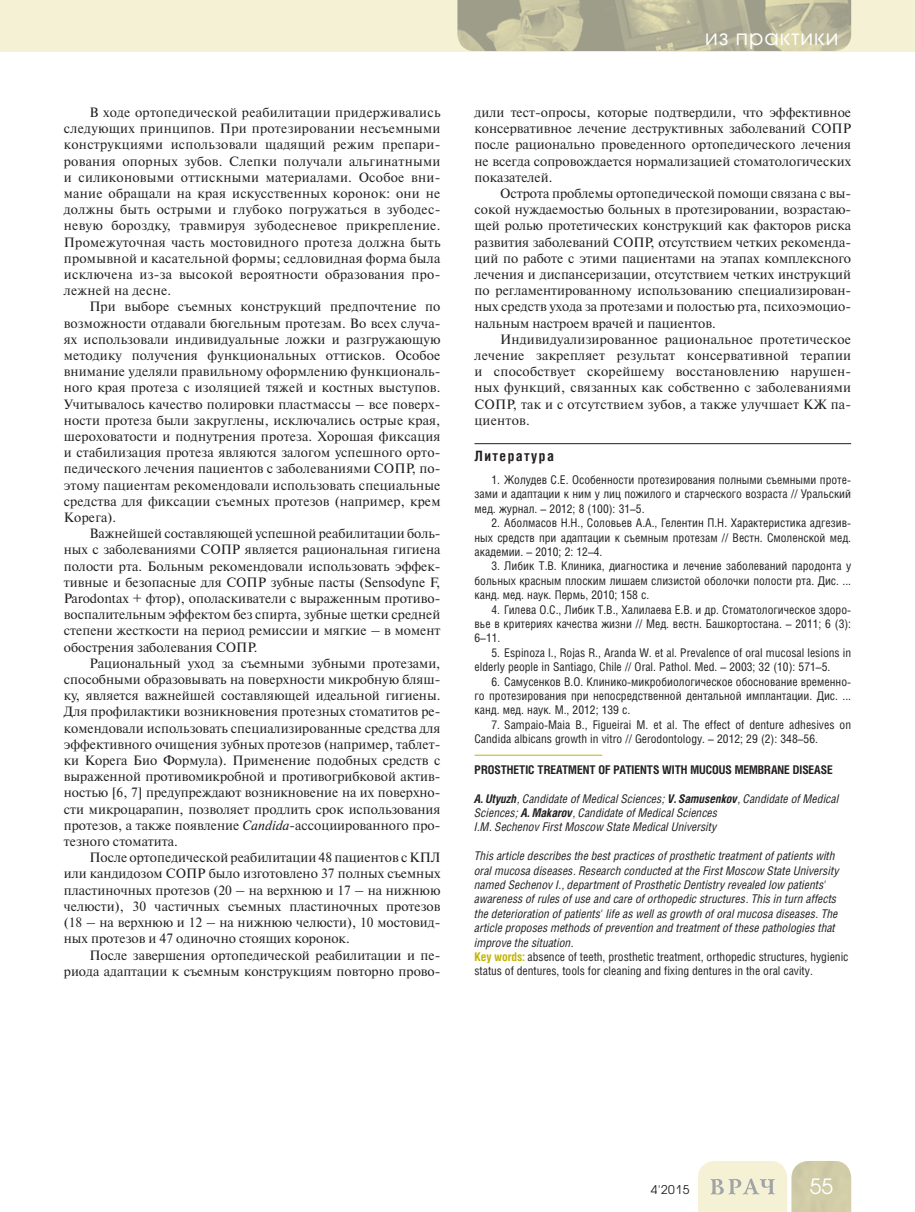
<style>
.page{position:relative;width:915px;height:1212px;background:#fff}
.page>*{position:absolute;margin:0;border:0;box-sizing:border-box;transform-origin:0 0}
.t1{font:21px "Avant Garde Gothic C";letter-spacing:.05em;color:#fff}
.t2{font:700 14.25px "Helios Cond";letter-spacing:.1em;color:#231f20}
.t3{font:13.5px/16.2px "Newton C";color:#231f20;text-align:justify}
.t4{font:12px/14.4px "Helios Cond";color:#231f20;text-align:justify}
.t5{font:italic 12px/14.4px "Helios Cond";color:#231f20}
.t6{font:700 12px "Helios Cond";color:#231f20}
.t7{font:12px "Avant Garde Gothic C";color:#231f20}
.s1{font-style:italic}
.s2{font-weight:700}
.s3{font-weight:700;font-style:normal;color:#c1b400}
.s4{font-style:normal}
</style>
<div class="page">
<div style="left:0;top:0;width:914px;height:51px;background:#f5f1d5"></div>
<svg style="left:698px;top:1161px;width:152px;height:51px"></svg>
<img style="left:457px;top:0;width:393px;height:51px">
<hr style="left:474px;top:443px;width:376px;height:1px;background:#231f20">
<hr style="left:474px;top:755px;width:128px;height:1px;background:#c1b400">
<p class="t3" style="left:64px;top:106px;width:378px;text-indent:26px">В ходе ортопедической реабилитации придерживались следующих принципов. При протезировании несъемными конструкциями использовали щадящий режим препари&shy;рования опорных зубов. Слепки получали альгинатными и силиконовыми оттискными материалами. Особое вни&shy;мание обращали на края искусственных коронок: они не должны быть острыми и глубоко погружаться в зубодес&shy;невую бороздку, травмируя зубодесневое прикрепление.<br>Промежуточная часть мостовидного протеза должна быть промывной и касательной формы; седловидная форма была исключена из-за высокой вероятности образования про&shy;лежней на десне.</p>
<p class="t3" style="left:64px;top:300px;width:378px;text-indent:26px">При выборе съемных конструкций предпочтение по возможности отдавали бюгельным протезам. Во всех случа&shy;ях использовали индивидуальные ложки и разгружающую методику получения функциональных оттисков. Особое внимание уделяли правильному оформлению функциональ&shy;ного края протеза с изоляцией тяжей и костных выступов.<br>Учитывалось качество полировки пластмассы – все поверх&shy;ности протеза были закруглены, исключались острые края, шероховатости и поднутрения протеза. Хорошая фиксация и стабилизация протеза являются залогом успешного орто&shy;педического лечения пациентов с заболеваниями СОПР, по&shy;этому пациентам рекомендовали использовать специальные средства для фиксации съемных протезов (например, крем Корега).</p>
<p class="t3" style="left:64px;top:527px;width:378px;text-indent:26px">Важнейшей составляющей успешной реабилитации боль&shy;ных с заболеваниями СОПР является рациональная гигиена полости рта. Больным рекомендовали использовать эффек&shy;тивные и безопасные для СОПР зубные пасты (Sensodyne F, Parodontax + фтор), ополаскиватели с выраженным противо&shy;воспалительным эффектом без спирта, зубные щетки средней степени жесткости на период ремиссии и мягкие – в момент обострения заболевания СОПР.</p>
<p class="t3" style="left:64px;top:656px;width:378px;text-indent:26px">Рациональный уход за съемными зубными протезами, способными образовывать на поверхности микробную бляш&shy;ку, является важнейшей составляющей идеальной гигиены.<br>Для профилактики возникновения протезных стоматитов ре&shy;комендовали использовать специализированные средства для эффективного очищения зубных протезов (например, таблет&shy;ки Корега Био Формула). Применение подобных средств с выраженной противомикробной и противогрибковой актив&shy;ностью [6, 7] предупреждают возникновение на их поверхно&shy;сти микроцарапин, позволяет продлить срок использования протезов, а также появление <span class="s1">Candida</span>-ассоциированного про&shy;тезного стоматита.</p>
<p class="t3" style="left:64px;top:851px;width:378px;text-indent:26px">После ортопедической реабилитации 48 пациентов с КПЛ или кандидозом СОПР было изготовлено 37 полных съемных пластиночных протезов (20 – на верхнюю и 17 – на нижнюю челюсти), 30 частичных съемных пластиночных протезов (18 – на верхнюю и 12 – на нижнюю челюсти), 10 мостовид&shy;ных протезов и 47 одиночно стоящих коронок.</p>
<p class="t3" style="left:64px;top:948px;width:378px;text-align:right">После завершения ортопедической реабилитации и пе&shy;риода адаптации к съемным конструкциям повторно прово-</p>
<h1 class="t1" style="left:704px;top:27px;width:135px">из практики</h1>
<p class="t3" style="left:474px;top:106px;width:378px">дили тест-опросы, которые подтвердили, что эффективное консервативное лечение деструктивных заболеваний СОПР после рационально проведенного ортопедического лечения не всегда сопровождается нормализацией стоматологических показателей.</p>
<p class="t3" style="left:474px;top:187px;width:378px;text-indent:26px">Острота проблемы ортопедической помощи связана с вы&shy;сокой нуждаемостью больных в протезировании, возрастаю&shy;щей ролью протетических конструкций как факторов риска развития заболеваний СОПР, отсутствием четких рекоменда&shy;ций по работе с этими пациентами на этапах комплексного лечения и диспансеризации, отсутствием четких инструкций по регламентированному использованию специализирован&shy;ных средств ухода за протезами и полостью рта, психоэмоцио&shy;нальным настроем врачей и пациентов.</p>
<p class="t3" style="left:474px;top:332px;width:378px;text-indent:26px">Индивидуализированное рациональное протетическое лечение закрепляет результат консервативной терапии и способствует скорейшему восстановлению нарушен&shy;ных функций, связанных как собственно с заболеваниями СОПР, так и с отсутствием зубов, а также улучшает КЖ па&shy;циентов.</p>
<p class="t2" style="left:474px;top:450px;width:81px">Литература</p>
<p class="t4" style="left:474px;top:474px;width:378px;text-indent:17px">1. Жолудев С.Е. Особенности протезирования полными съемными проте&shy;зами и адаптации к ним у лиц пожилого и старческого возраста // Уральский мед. журнал. – 2012; 8 (100): 31–5.</p>
<p class="t4" style="left:474px;top:517px;width:378px;text-indent:17px">2. Аболмасов Н.Н., Соловьев А.А., Гелентин П.Н. Характеристика адгезив&shy;ных средств при адаптации к съемным протезам // Вестн. Смоленской мед. академии. – 2010; 2: 12–4.</p>
<p class="t4" style="left:474px;top:560px;width:378px;text-indent:17px">3. Либик Т.В. Клиника, диагностика и лечение заболеваний пародонта у больных красным плоским лишаем слизистой оболочки полости рта. Дис. ... канд. мед. наук. Пермь, 2010; 158 с.</p>
<p class="t4" style="left:474px;top:603px;width:378px;text-indent:17px">4. Гилева О.С., Либик Т.В., Халилаева Е.В. и др. Стоматологическое здоро&shy;вье в критериях качества жизни // Мед. вестн. Башкортостана. – 2011; 6 (3):<br>6–11.</p>
<p class="t4" style="left:474px;top:646px;width:378px;text-indent:17px">5. Espinoza I., Rojas R., Aranda W. et al. Prevalence of oral mucosal lesions in elderly people in Santiago, Chile // Oral. Pathol. Med. – 2003; 32 (10): 571–5.</p>
<p class="t4" style="left:474px;top:675px;width:378px;text-indent:17px">6. Самусенков В.О. Клинико-микробиологическое обоснование временно&shy;го протезирования при непосредственной дентальной имплантации. Дис. ... канд. мед. наук. М., 2012; 139 с.</p>
<p class="t4" style="left:474px;top:718px;width:378px;text-indent:17px">7. Sampaio-Maia B., Figueirai M. et al. The effect of denture adhesives on<br>Candida albicans growth in vitro // Gerodontology. – 2012; 29 (2): 348–56.</p>
<p class="t6" style="left:474px;top:765px;width:359px">PROSTHETIC TREATMENT OF PATIENTS WITH MUCOUS MEMBRANE DISEASE</p>
<p class="t5" style="left:474px;top:792px;width:366px"><span class="s2">A. Utyuzh</span>, Candidate of Medical Sciences; <span class="s2">V. Samusenkov</span>, Candidate of Medical<br>Sciences; <span class="s2">A. Makarov</span>, Candidate of Medical Sciences<br>I.M. Sechenov First Moscow State Medical University</p>
<p class="t5" style="left:474px;top:850px;width:375px">This article describes the best practices of prosthetic treatment of patients with oral mucosa diseases. Research conducted at the First Moscow State University named Sechenov I., department of Prosthetic Dentistry revealed low patients' awareness of rules of use and care of orthopedic structures. This in turn affects the deterioration of patients' life as well as growth of oral mucosa diseases. The article proposes methods of prevention and treatment of these pathologies that improve the situation.<br><span class="s3">Key words:</span> <span class="s4">absence of teeth, prosthetic treatment, orthopedic structures, hygienic status of dentures, tools for cleaning and fixing dentures in the oral cavity.</span></p>
<p class="t7" style="left:650px;top:1184px;width:40px">4'2015</p>
<h1 class="t1" style="left:809px;top:1177px;width:25px">55</h1>
</div>
